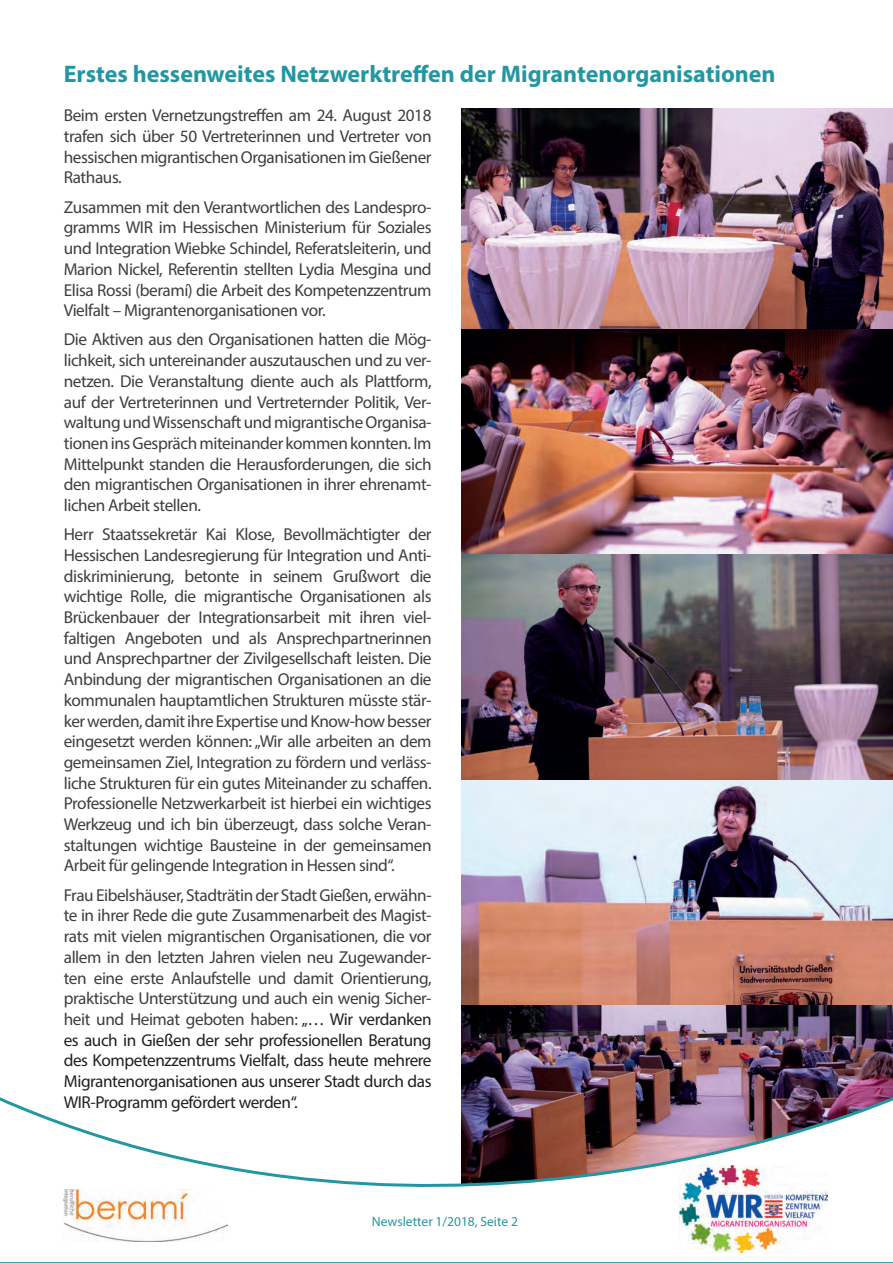
<style>
.page{position:relative;width:893px;height:1263px;background:#fff}
.page>*{position:absolute;margin:0;border:0;box-sizing:border-box;transform-origin:0 0}
.t1{font:700 24px "Myriad Pro";color:#2397a1}
.t2{font:17.25px/20.7px "Myriad Pro";letter-spacing:-.025em;color:#3e3e3f;text-align:justify}
.t3{font:13.5px "Myriad Pro";color:#2397a1}
.s1{color:#231f20}
</style>
<div class="page">
<img style="left:461px;top:108px;width:432px;height:985px">
<svg style="left:0;top:1093px;width:893px;height:170px"></svg>
<img style="left:64px;top:1189px;width:164px;height:53px">
<img style="left:679px;top:1166px;width:149px;height:87px">
<h1 class="t1" style="left:64px;top:58px;width:713px">Erstes hessenweites Netzwerktreffen der Migrantenorganisationen</h1>
<p class="t2" style="left:64px;top:105px;width:369px">Beim ersten Vernetzungstreffen am 24. August 2018 trafen sich über 50 Vertreterinnen und Vertreter von hessischen migrantischen Organisationen im Gießener Rathaus.</p>
<p class="t2" style="left:64px;top:196px;width:369px">Zusammen mit den Verantwortlichen des Landespro&shy;gramms WIR im Hessischen Ministerium für Soziales und Integration Wiebke Schindel, Referatsleiterin, und Marion Nickel, Referentin stellten Lydia Mesgina und Elisa Rossi (beramí) die Arbeit des Kompetenzzentrum Vielfalt – Migrantenorganisationen vor.</p>
<p class="t2" style="left:64px;top:329px;width:369px">Die Aktiven aus den Organisationen hatten die Mög&shy;lichkeit, sich untereinander auszutauschen und zu ver&shy;netzen. Die Veranstaltung diente auch als Plattform, auf der Vertreterinnen und Vertreternder Politik, Ver&shy;waltung und Wissenschaft und migrantische Organisa&shy;tionen ins Gespräch miteinander kommen konnten. Im Mittelpunkt standen die Herausforderungen, die sich den migrantischen Organisationen in ihrer ehrenamt&shy;lichen Arbeit stellen.</p>
<p class="t2" style="left:64px;top:524px;width:369px">Herr Staatssekretär Kai Klose, Bevollmächtigter der Hessischen Landesregierung für Integration und Anti&shy;diskriminierung, betonte in seinem Grußwort die wichtige Rolle, die migrantische Organisationen als Brückenbauer der Integrationsarbeit mit ihren viel&shy;faltigen Angeboten und als Ansprechpartnerinnen und Ansprechpartner der Zivilgesellschaft leisten. Die Anbindung der migrantischen Organisationen an die kommunalen hauptamtlichen Strukturen müsste stär&shy;ker werden, damit ihre Expertise und Know-how besser eingesetzt werden können: „Wir alle arbeiten an dem gemeinsamen Ziel, Integration zu fördern und verläss&shy;liche Strukturen für ein gutes Miteinander zu schaffen.<br>Professionelle Netzwerkarbeit ist hierbei ein wichtiges Werkzeug und ich bin überzeugt, dass solche Veran&shy;staltungen wichtige Bausteine in der gemeinsamen Arbeit für gelingende Integration in Hessen sind“.</p>
<p class="t2" style="left:64px;top:884px;width:369px">Frau Eibelshäuser, Stadträtin der Stadt Gießen, erwähn&shy;te in ihrer Rede die gute Zusammenarbeit des Magist&shy;rats mit vielen migrantischen Organisationen, die vor allem in den letzten Jahren vielen neu Zugewander&shy;ten eine erste Anlaufstelle und damit Orientierung, praktische Unterstützung und auch ein wenig Sicher&shy;heit und Heimat geboten haben: <span class="s1">„… Wir verdanken es auch in Gießen der sehr professionellen Beratung des Kompetenzzentrums Vielfalt, dass heute mehrere Migrantenorganisationen aus unserer Stadt durch das WIR-Programm gefördert werden“.</span></p>
<p class="t3" style="left:372px;top:1213px;width:148px">Newsletter 1/2018, Seite 2</p>
</div>
